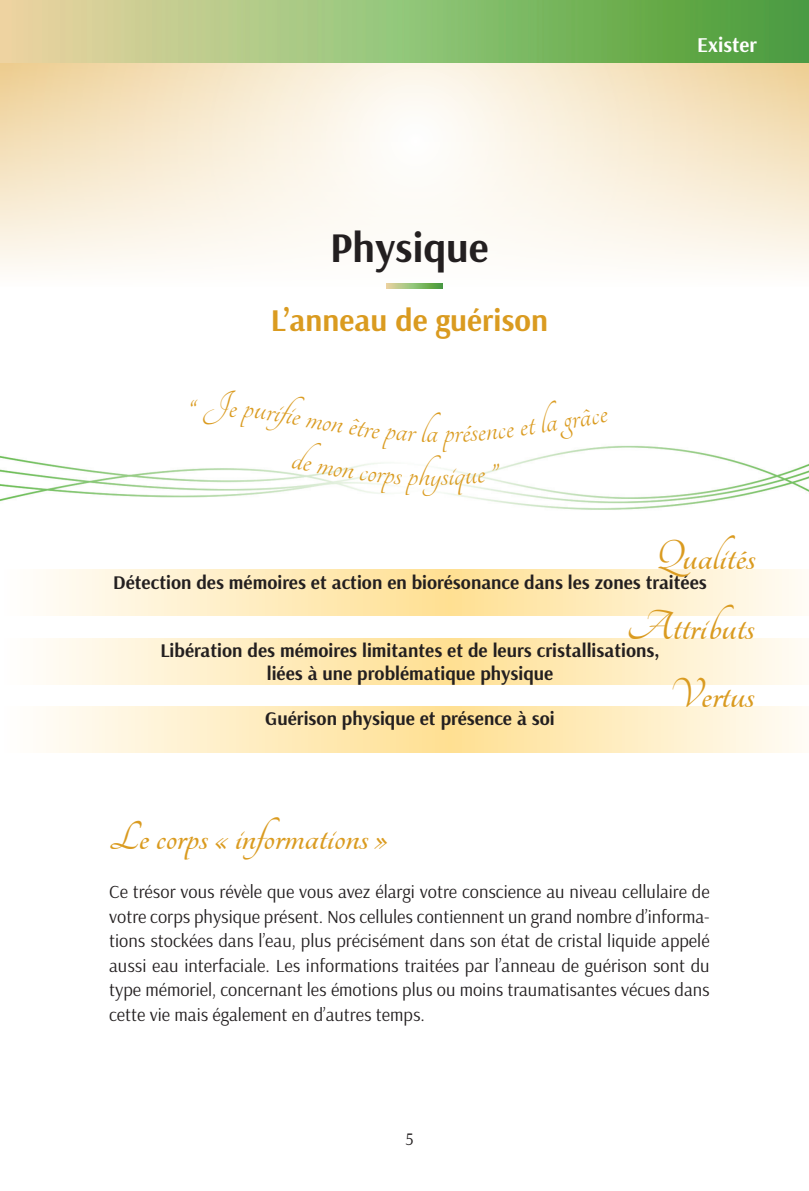
<style>
.page{position:relative;width:809px;height:1191px;background:#fff}
.page>*{position:absolute;margin:0;border:0;box-sizing:border-box;transform-origin:0 0}
.t1{font:700 45.5px/68.8px "Tangerine";color:#da9b20;text-align:right}
.t2{font:700 43.75px "Tangerine";color:#da9b20}
.t3{font:700 42px "Arsenal";color:#231f20}
.t4{font:40.25px "Tangerine";color:#da9b20}
.t5{font:700 31.5px "Arsenal";color:#da9b20}
.t6{font:700 21px "Arsenal";color:#fff}
.t7{font:700 19.25px/23.1px "Arsenal";color:#231f20;text-align:center}
.t8{font:18.38px/24.5px "Arsenal";color:#231f20;text-align:justify}
.t9{font:17.5px "Arsenal";color:#231f20}
</style>
<div class="page">
<img style="left:0;top:445px;width:809px;height:65px">
<svg style="left:0;top:62px;width:809px;height:225px"></svg>
<svg style="left:46px;top:569px;width:756px;height:47px;background:#ffedc3"></svg>
<svg style="left:46px;top:638px;width:756px;height:46px;background:#ffedc3"></svg>
<svg style="left:46px;top:706px;width:756px;height:47px;background:#ffedc3"></svg>
<img style="left:0;top:0;width:809px;height:62px">
<img style="left:386px;top:284px;width:56px;height:5px">
<svg style="left:191px;top:445px;width:323px;height:50px"></svg>
<h3 class="t3" style="left:330px;top:220px;width:160px">Physique</h3>
<h3 class="t5" style="left:271px;top:300px;width:278px">L’anneau de guérison</h3>
<h3 class="t4" style="left:430px;top:455px;width:13px">y</h3>
<h3 class="t4" style="left:559px;top:400px;width:46px;rotate:-10deg">grâce</h3>
<p class="t6" style="left:697px;top:31px;width:61px">Exister</p>
<h1 class="t1" style="left:626px;top:523px;width:130px">Qualités<br>Attributs<br>Vertus</h1>
<p class="t7" style="left:113px;top:570px;width:595px">Détection des mémoires et action en biorésonance dans les zones traitées</p>
<p class="t7" style="left:160px;top:638px;width:501px">Libération des mémoires limitantes et de leurs cristallisations, liées à une problématique physique</p>
<p class="t7" style="left:265px;top:706px;width:291px">Guérison physique et présence à soi</p>
<h2 class="t2" style="left:109px;top:816px;width:280px">Le corps «informations »</h2>
<p class="t8" style="left:109px;top:879px;width:602px">Ce trésor vous révèle que vous avez élargi votre conscience au niveau cellulaire de votre corps physique présent. Nos cellules contiennent un grand nombre d’informa&shy;tions stockées dans l’eau, plus précisément dans son état de cristal liquide appelé aussi eau interfaciale. Les informations traitées par l’anneau de guérison sont du type mémoriel, concernant les émotions plus ou moins traumatisantes vécues dans cette vie mais également en d’autres temps.</p>
<p class="t9" style="left:405px;top:1128px;width:10px">5</p>
</div>
